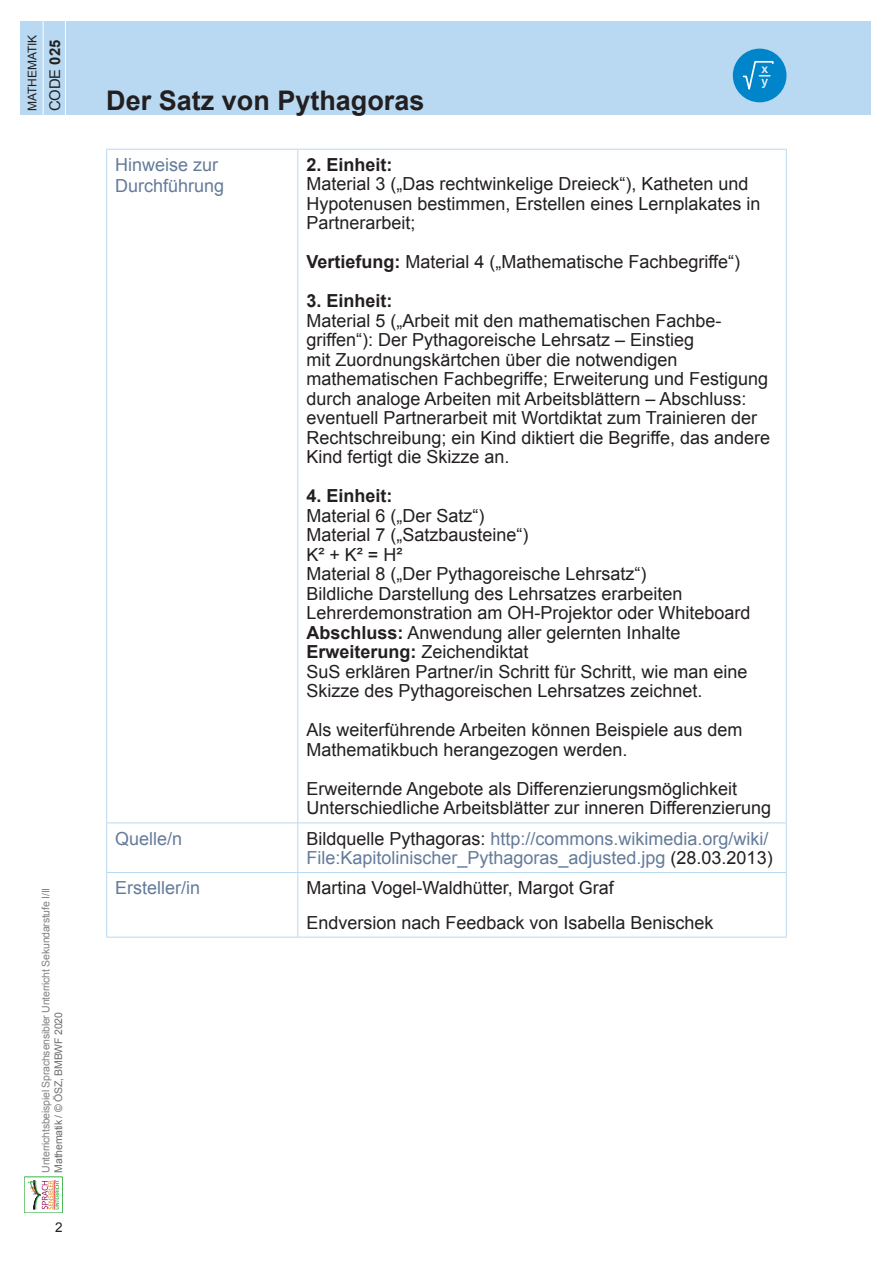
<style>
.page{position:relative;width:893px;height:1263px;background:#fff}
.page>*{position:absolute;margin:0;border:0;box-sizing:border-box;transform-origin:0 0}
.Aufgabe_Headline{font:700 27px "Arial";color:#231f20}
.t1{font:18px/19.5px "Arial";color:#231f20}
.t2{font:18px/21.6px "Arial";color:#647b99}
.t3{font:700 18px "Arial";color:#231f20}
.t4{font:14.85px "Arial";color:#231f20}
.t5{font:13.5px "Arial";color:#231f20}
.t6{font:12px "Arial";color:#231f20}
.t7{font:10.5px "Arial";letter-spacing:-.02em;color:#808285}
.t8{font:10.5px "Arial";letter-spacing:-.02em;color:#6c6d70}
.s1{font-weight:700}
.s2{color:#231f20}
</style>
<div class="page">
<div style="left:24px;top:1177px;width:39px;height:36px;border:1px solid #3ab54a"></div>
<svg style="left:28px;top:1180px;width:31px;height:30px"></svg>
<div style="left:20px;top:21px;width:850px;height:94px;background:#b8d9f1"></div>
<hr style="left:43px;top:20px;width:1px;height:127px;background:#fff">
<hr style="left:65px;top:20px;width:1px;height:127px;background:#fff">
<div style="left:733px;top:49px;width:53px;height:53px;background:#0084ca;border-radius:50%"></div>
<svg style="left:742px;top:60px;width:32px;height:30px"></svg>
<hr style="left:106px;top:149px;width:192px;height:1px;background:#b8d9f1">
<hr style="left:106px;top:150px;width:1px;height:672px;background:#b8d9f1">
<hr style="left:298px;top:149px;width:489px;height:1px;background:#b8d9f1">
<hr style="left:297px;top:150px;width:1px;height:672px;background:#b8d9f1">
<hr style="left:786px;top:150px;width:1px;height:672px;background:#b8d9f1">
<hr style="left:106px;top:822px;width:192px;height:1px;background:#b8d9f1">
<hr style="left:106px;top:823px;width:1px;height:49px;background:#b8d9f1">
<hr style="left:298px;top:822px;width:489px;height:1px;background:#b8d9f1">
<hr style="left:297px;top:823px;width:1px;height:49px;background:#b8d9f1">
<hr style="left:786px;top:823px;width:1px;height:49px;background:#b8d9f1">
<hr style="left:106px;top:872px;width:192px;height:1px;background:#b8d9f1">
<hr style="left:106px;top:873px;width:1px;height:64px;background:#b8d9f1">
<hr style="left:298px;top:872px;width:489px;height:1px;background:#b8d9f1">
<hr style="left:297px;top:873px;width:1px;height:64px;background:#b8d9f1">
<hr style="left:786px;top:873px;width:1px;height:64px;background:#b8d9f1">
<hr style="left:106px;top:937px;width:192px;height:1px;background:#b8d9f1">
<hr style="left:298px;top:937px;width:489px;height:1px;background:#b8d9f1">
<p class="t6" style="left:25px;top:111px;width:78px;rotate:-90deg">MATHEMATIK</p>
<p class="t4" style="left:45px;top:111px;width:73px;rotate:-90deg">CODE <span class="s1">025</span></p>
<p class="t7" style="left:39px;top:1172px;width:286px;rotate:-90deg">Unterrichtsbeispiel Sprachsensibler Unterricht Sekundarstufe I/II</p>
<p class="t8" style="left:52px;top:1172px;width:162px;rotate:-90deg">Mathematik / © ÖSZ, BMBWF 2020</p>
<p class="t5" style="left:55px;top:1218px;width:9px">2</p>
<p class="Aufgabe_Headline" style="left:106px;top:82px;width:320px">Der Satz von Pythagoras</p>
<p class="t2" style="left:115px;top:154px;width:111px">Hinweise zur<br>Durchführung</p>
<p class="t3" style="left:306px;top:152px;width:88px">2. Einheit:</p>
<p class="t1" style="left:306px;top:174px;width:456px">Material 3 („Das rechtwinkelige Dreieck“), Katheten und<br>Hypotenusen bestimmen, Erstellen eines Lernplakates in<br>Partnerarbeit;</p>
<p class="t1" style="left:306px;top:252px;width:435px"><span class="s1">Vertiefung:</span> Material 4 („Mathematische Fachbegriffe“)</p>
<p class="t3" style="left:306px;top:289px;width:88px">3. Einheit:</p>
<p class="t1" style="left:306px;top:311px;width:465px">Material 5 („Arbeit mit den mathematischen Fachbe&shy;griffen“): Der Pythagoreische Lehrsatz – Einstieg<br>mit Zuordnungskärtchen über die notwendigen mathematischen Fachbegriffe; Erweiterung und Festigung durch analoge Arbeiten mit Arbeitsblättern – Abschluss: eventuell Partnerarbeit mit Wortdiktat zum Trainieren der Rechtschreibung; ein Kind diktiert die Begriffe, das andere Kind fertigt die Skizze an.</p>
<p class="t3" style="left:306px;top:484px;width:88px">4. Einheit:</p>
<p class="t1" style="left:306px;top:506px;width:180px">Material 6 („Der Satz“)</p>
<p class="t1" style="left:306px;top:525px;width:224px">Material 7 („Satzbausteine“)</p>
<p class="t1" style="left:306px;top:545px;width:98px">K² + K² = H²</p>
<p class="t1" style="left:306px;top:564px;width:342px">Material 8 („Der Pythagoreische Lehrsatz“)</p>
<p class="t1" style="left:306px;top:584px;width:378px">Bildliche Darstellung des Lehrsatzes erarbeiten</p>
<p class="t1" style="left:306px;top:603px;width:446px">Lehrerdemonstration am OH-Projektor oder Whiteboard</p>
<p class="t1" style="left:306px;top:623px;width:376px"><span class="s1">Abschluss:</span> Anwendung aller gelernten Inhalte</p>
<p class="t1" style="left:306px;top:642px;width:443px"><span class="s1">Erweiterung:</span> Zeichendiktat<br>SuS erklären Partner/in Schritt für Schritt, wie man eine<br>Skizze des Pythagoreischen Lehrsatzes zeichnet.</p>
<p class="t1" style="left:306px;top:720px;width:438px">Als weiterführende Arbeiten können Beispiele aus dem<br>Mathematikbuch herangezogen werden.</p>
<p class="t1" style="left:306px;top:779px;width:432px">Erweiternde Angebote als Differenzierungsmöglichkeit</p>
<p class="t1" style="left:306px;top:798px;width:466px">Unterschiedliche Arbeitsblätter zur inneren Differenzierung</p>
<p class="t2" style="left:115px;top:827px;width:69px">Quelle/n</p>
<p class="t2" style="left:306px;top:829px;width:468px;line-height:19.5px"><span class="s2">Bildquelle Pythagoras:</span> http://commons.wikimedia.org/wiki/<br>File:Kapitolinischer_Pythagoras_adjusted.jpg <span class="s2">(28.03.2013)</span></p>
<p class="t2" style="left:115px;top:877px;width:87px">Ersteller/in</p>
<p class="t1" style="left:306px;top:878px;width:309px">Martina Vogel-Waldhütter, Margot Graf</p>
<p class="t1" style="left:306px;top:913px;width:409px">Endversion nach Feedback von Isabella Benischek</p>
</div>
